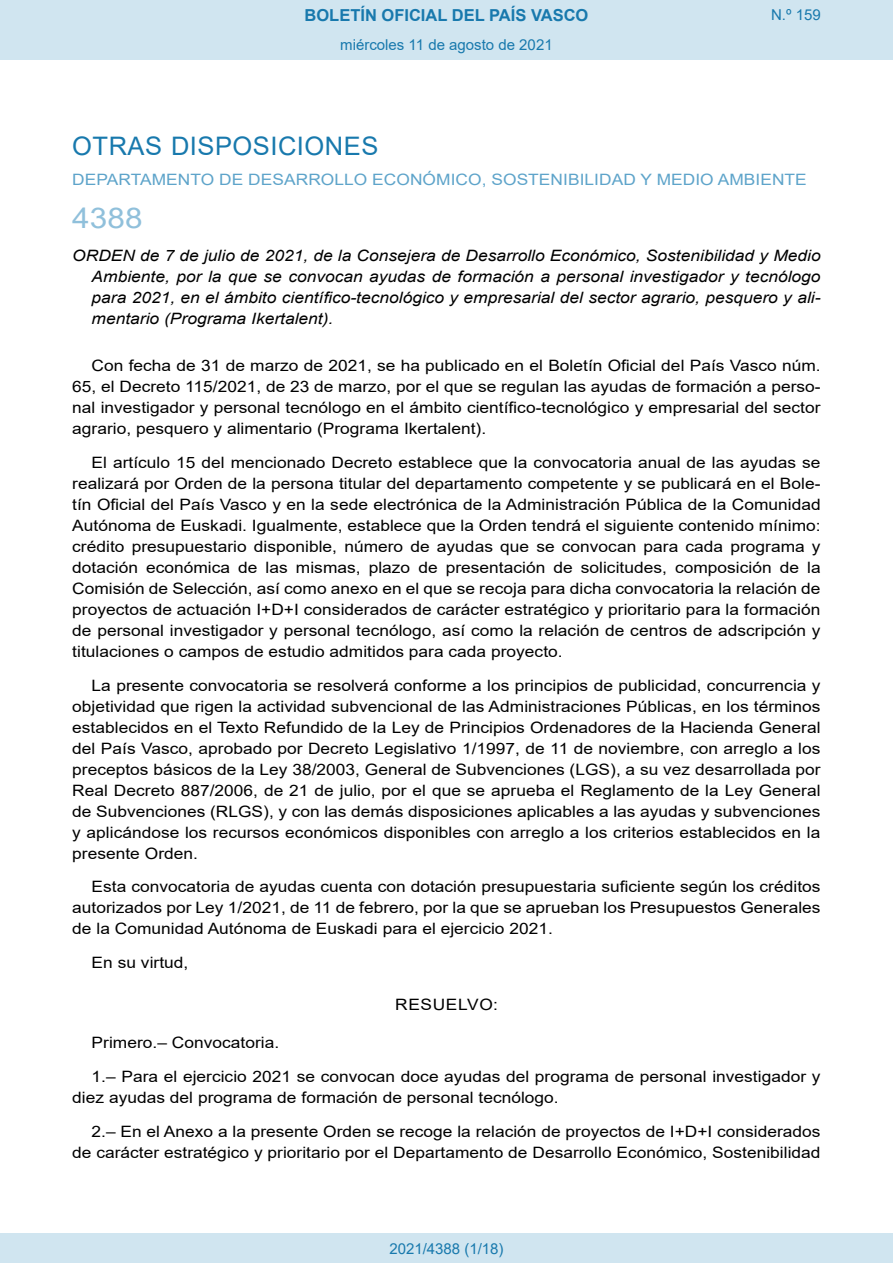
<style>
.page{position:relative;width:893px;height:1263px;background:#fff}
.page>*{position:absolute;margin:0;border:0;box-sizing:border-box;transform-origin:0 0}
.BOPVOrden{font:28.5px "Arial";color:#90c0db;scale:1.11 1}
.BOPVSeccion{font:25.5px "Arial";letter-spacing:.02em;color:#1879ad}
.t1{font:700 16.5px "Arial";color:#1879ad}
.BOPVDetalle{font:15.6px/21px "Arial";color:#000;text-align:justify;scale:1.11 1}
.BOPVTitulo{font:italic 15.6px/21px "Arial";color:#000;text-align:justify;scale:1.11 1}
.BOPVOrganismo{font:15.6px "Arial";letter-spacing:.005em;color:#5ea4ca;scale:1.11 1}
.BOPVClave{font:15.6px "Arial";letter-spacing:.035em;color:#000;scale:1.11 1}
.Paginacion_Centro{font:15px "Arial";color:#1879ad}
</style>
<div class="page">
<div style="left:0;top:0;width:893px;height:60px;background:#d0e5f0"></div>
<div style="left:0;top:1233px;width:893px;height:30px;background:#d0e5f0"></div>
<p class="t1" style="left:305px;top:3px;width:285px">BOLETÍN OFICIAL DEL PAÍS VASCO</p>
<p class="Paginacion_Centro" style="left:340px;top:35px;width:214px">miércoles 11 de agosto de 2021</p>
<p class="Paginacion_Centro" style="left:771px;top:5px;width:51px">N.º 159</p>
<p class="BOPVSeccion" style="left:72px;top:128px;width:308px">OTRAS DISPOSICIONES</p>
<p class="BOPVOrganismo" style="left:72px;top:169px;width:663px">DEPARTAMENTO DE DESARROLLO ECONÓMICO, SOSTENIBILIDAD Y MEDIO AMBIENTE</p>
<p class="BOPVOrden" style="left:72px;top:198px;width:65px">4388</p>
<p class="BOPVTitulo" style="left:92px;top:246px;width:658px;text-indent:-19px">ORDEN de 7 de julio de 2021, de la Consejera de Desarrollo Económico, Sostenibilidad y Medio Ambiente, por la que se convocan ayudas de formación a personal investigador y tecnólogo para 2021, en el ámbito científico-tecnológico y empresarial del sector agrario, pesquero y ali&shy;mentario (Programa Ikertalent).</p>
<p class="BOPVDetalle" style="left:72px;top:355px;width:676px;text-indent:19px">Con fecha de 31 de marzo de 2021, se ha publicado en el Boletín Oficial del País Vasco núm.<br>65, el Decreto 115/2021, de 23 de marzo, por el que se regulan las ayudas de formación a perso&shy;nal investigador y personal tecnólogo en el ámbito científico-tecnológico y empresarial del sector agrario, pesquero y alimentario (Programa Ikertalent).</p>
<p class="BOPVDetalle" style="left:72px;top:452px;width:676px;text-indent:19px">El artículo 15 del mencionado Decreto establece que la convocatoria anual de las ayudas se realizará por Orden de la persona titular del departamento competente y se publicará en el Bole&shy;tín Oficial del País Vasco y en la sede electrónica de la Administración Pública de la Comunidad Autónoma de Euskadi. Igualmente, establece que la Orden tendrá el siguiente contenido mínimo: crédito presupuestario disponible, número de ayudas que se convocan para cada programa y dotación económica de las mismas, plazo de presentación de solicitudes, composición de la Comisión de Selección, así como anexo en el que se recoja para dicha convocatoria la relación de proyectos de actuación I+D+I considerados de carácter estratégico y prioritario para la formación de personal investigador y personal tecnólogo, así como la relación de centros de adscripción y titulaciones o campos de estudio admitidos para cada proyecto.</p>
<p class="BOPVDetalle" style="left:72px;top:674px;width:676px;text-indent:19px">La presente convocatoria se resolverá conforme a los principios de publicidad, concurrencia y objetividad que rigen la actividad subvencional de las Administraciones Públicas, en los términos establecidos en el Texto Refundido de la Ley de Principios Ordenadores de la Hacienda General del País Vasco, aprobado por Decreto Legislativo 1/1997, de 11 de noviembre, con arreglo a los preceptos básicos de la Ley 38/2003, General de Subvenciones (LGS), a su vez desarrollada por Real Decreto 887/2006, de 21 de julio, por el que se aprueba el Reglamento de la Ley General de Subvenciones (RLGS), y con las demás disposiciones aplicables a las ayudas y subvenciones y aplicándose los recursos económicos disponibles con arreglo a los criterios establecidos en la presente Orden.</p>
<p class="BOPVDetalle" style="left:72px;top:876px;width:676px;text-indent:19px">Esta convocatoria de ayudas cuenta con dotación presupuestaria suficiente según los créditos autorizados por Ley 1/2021, de 11 de febrero, por la que se aprueban los Presupuestos Generales de la Comunidad Autónoma de Euskadi para el ejercicio 2021.</p>
<p class="BOPVDetalle" style="left:92px;top:952px;width:89px">En su virtud,</p>
<p class="BOPVClave" style="left:395px;top:994px;width:94px">RESUELVO:</p>
<p class="BOPVDetalle" style="left:92px;top:1032px;width:170px">Primero.– Convocatoria.</p>
<p class="BOPVDetalle" style="left:72px;top:1066px;width:675px;text-indent:19px">1.– Para el ejercicio 2021 se convocan doce ayudas del programa de personal investigador y diez ayudas del programa de formación de personal tecnólogo.</p>
<p class="BOPVDetalle" style="left:72px;top:1121px;width:676px;text-align:right">2.– En el Anexo a la presente Orden se recoge la relación de proyectos de I+D+I considerados de carácter estratégico y prioritario por el Departamento de Desarrollo Económico, Sostenibilidad</p>
<p class="Paginacion_Centro" style="left:389px;top:1238px;width:116px">2021/4388 (1/18)</p>
</div>
